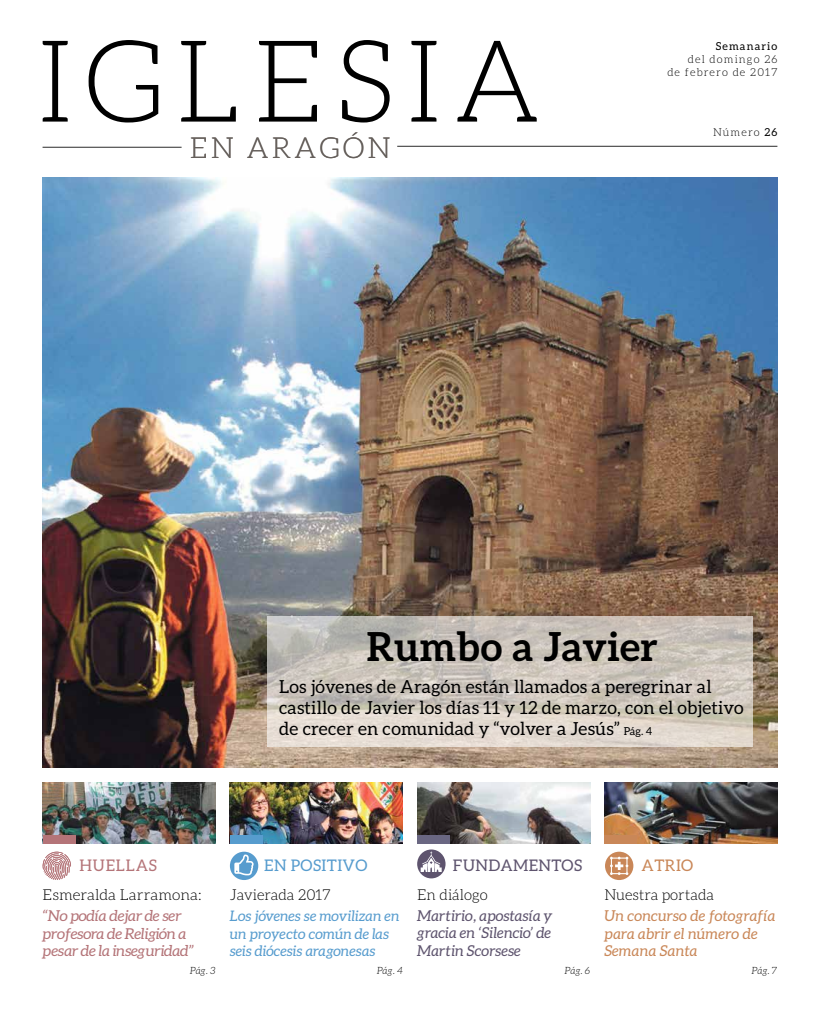
<style>
.page{position:relative;width:820px;height:1021px;background:#fff}
.page>*{position:absolute;margin:0;border:0;box-sizing:border-box;transform-origin:0 0}
.t1{font:300 114px "Aleo";letter-spacing:.1em;color:#000}
.t2{font:700 40px "Aleo";letter-spacing:.01em;color:#000}
.t3{font:300 29px "Aleo";letter-spacing:.1em;color:#66605c}
.t4{font:18px/21px "Aleo";letter-spacing:.01em;color:#000}
.t5{font:16px "Aleo";letter-spacing:.025em;color:#5e546e}
.t6{font:16px "Aleo";letter-spacing:.025em;color:#579cce}
.t7{font:16px "Aleo";letter-spacing:.05em;color:#b47478}
.t8{font:16px "Aleo";letter-spacing:.025em;color:#c98758}
.t9{font:italic 15px/17.3px "Aleo";letter-spacing:-.02em;color:#b47478;scale:1.04 1}
.t10{font:italic 15px/17.3px "Aleo";color:#5e546e;text-align:justify}
.t11{font:italic 15px/17.3px "Aleo";letter-spacing:.01em;color:#c98758}
.t12{font:300 15px "Aleo";color:#000}
.t13{font:300 15px "Aleo";color:#000;scale:1.04 1}
.t14{font:italic 14.5px/17.3px "Aleo";color:#579cce}
.t15{font:300 11px/13.2px "Aleo";letter-spacing:.1em;color:#000;text-align:right}
.t16{font:11px "Aleo";letter-spacing:.1em;color:#000}
.t17{font:italic 300 10px "Aleo";letter-spacing:-.01em;color:#000}
.s1{font-weight:400}
</style>
<div class="page">
<img style="left:417px;top:782px;width:173px;height:61px">
<svg style="left:417px;top:849px;width:28px;height:29px"></svg>
<img style="left:604px;top:782px;width:173px;height:61px">
<img style="left:230px;top:782px;width:173px;height:61px">
<div style="left:230px;top:835px;width:33px;height:8px;background:#579cce"></div>
<div style="left:417px;top:835px;width:33px;height:8px;background:#6a6782"></div>
<div style="left:604px;top:835px;width:33px;height:8px;background:#c98758"></div>
<svg style="left:230px;top:851px;width:28px;height:29px"></svg>
<svg style="left:605px;top:851px;width:28px;height:29px"></svg>
<hr style="left:43px;top:147px;width:138px;height:1px;background:#000">
<hr style="left:397px;top:146px;width:380px;height:1px;background:#000">
<img style="left:43px;top:782px;width:172px;height:61px">
<div style="left:43px;top:835px;width:33px;height:8px;background:#b47478"></div>
<svg style="left:42px;top:851px;width:29px;height:29px"></svg>
<img style="left:43px;top:177px;width:734px;height:590px">
<svg style="left:266px;top:615px;width:486px;height:131px;background:#cec6bd"></svg>
<h1 class="t1" style="left:37px;top:20px;width:505px">IGLESIA</h1>
<h3 class="t3" style="left:190px;top:132px;width:202px">EN ARAGÓN</h3>
<p class="t16" style="left:715px;top:40px;width:63px">Semanario</p>
<p class="t15" style="left:667px;top:53px;width:111px">del domingo 26<br>de febrero de 2017</p>
<p class="t15" style="left:713px;top:126px;width:66px">Número <span class="s1">26</span></p>
<h2 class="t2" style="left:367px;top:623px;width:292px">Rumbo a Javier</h2>
<p class="t4" style="left:279px;top:676px;width:465px">Los jóvenes de Aragón están llamados a peregrinar al castillo de Javier los días 11 y 12 de marzo, con el objetivo de crecer en comunidad y “volver a Jesús”</p>
<p class="t16" style="left:623px;top:724px;width:30px">Pág. 4</p>
<p class="t7" style="left:79px;top:856px;width:79px">HUELLAS</p>
<p class="t13" style="left:43px;top:886px;width:154px">Esmeralda Larramona:</p>
<p class="t9" style="left:43px;top:907px;width:147px">“No podía dejar de ser profesora de Religión a pesar de la inseguridad”</p>
<p class="t17" style="left:190px;top:965px;width:27px">Pág. 3</p>
<p class="t6" style="left:264px;top:856px;width:105px">EN POSITIVO</p>
<p class="t5" style="left:453px;top:856px;width:131px">FUNDAMENTOS</p>
<p class="t8" style="left:641px;top:856px;width:53px">ATRIO</p>
<p class="t12" style="left:230px;top:886px;width:102px">Javierada 2017</p>
<p class="t14" style="left:230px;top:907px;width:171px">Los jóvenes se movilizan en un proyecto común de las seis diócesis aragonesas</p>
<p class="t12" style="left:417px;top:886px;width:72px">En diálogo</p>
<p class="t10" style="left:417px;top:906px;width:136px">Martirio, apostasía y gracia en ‘Silencio’ de Martin Scorsese</p>
<p class="t12" style="left:604px;top:886px;width:111px">Nuestra portada</p>
<p class="t11" style="left:604px;top:907px;width:173px">Un concurso de fotografía para abrir el número de<br>Semana Santa</p>
<p class="t17" style="left:376px;top:965px;width:28px">Pág. 4</p>
<p class="t17" style="left:564px;top:965px;width:27px">Pág. 6</p>
<p class="t17" style="left:751px;top:965px;width:27px">Pág. 7</p>
</div>
